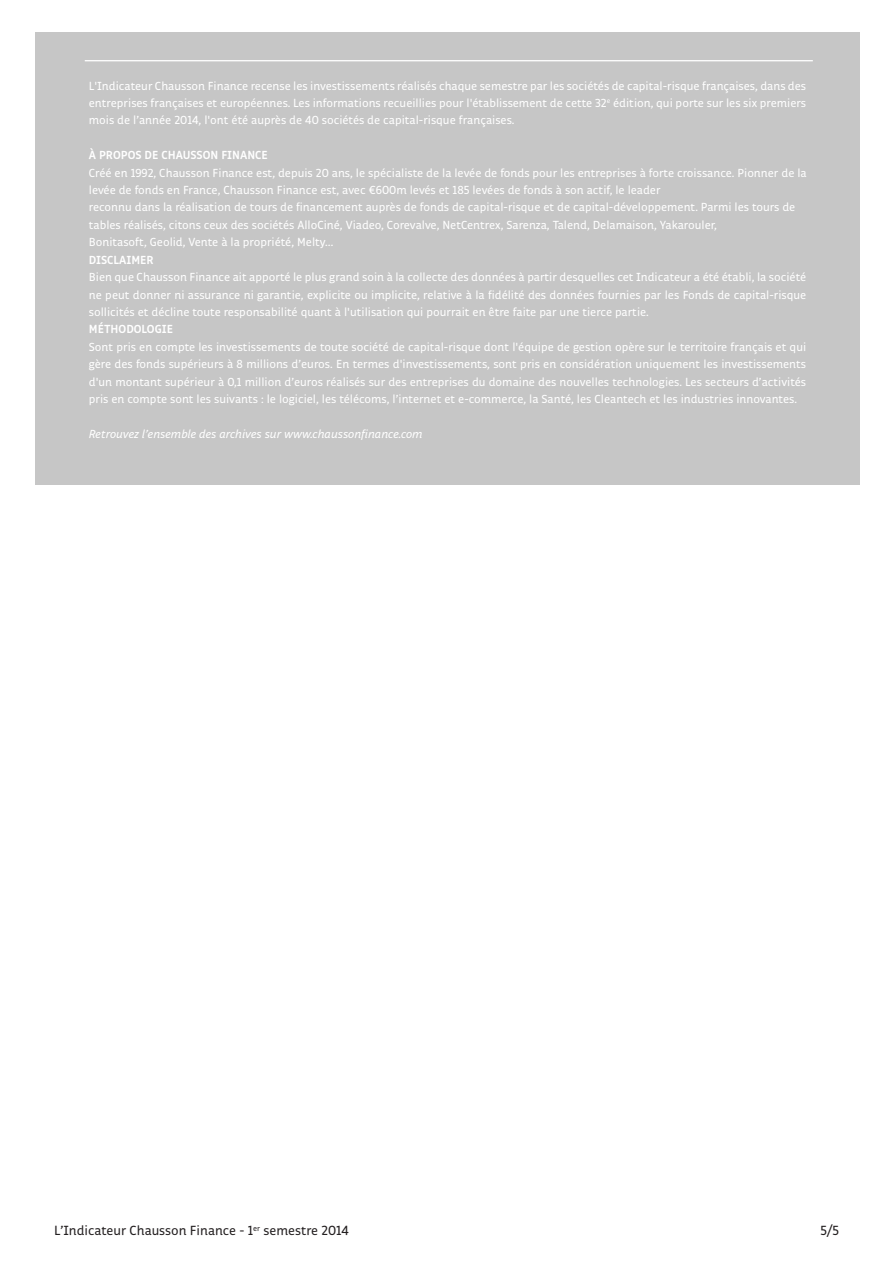
<style>
.page{position:relative;width:893px;height:1263px;background:#fff}
.page>*{position:absolute;margin:0;border:0;box-sizing:border-box;transform-origin:0 0}
.t1{font:13.5px "Respublika FY";color:#231f20}
.t2{font:11.85px/17.4px "Respublika FY";color:#fff;text-align:justify}
.t3{font:italic 11.85px "Respublika FY";color:#fff}
.s1{font-weight:700}
</style>
<div class="page">
<div style="left:35px;top:32px;width:825px;height:453px;background:#c6c6c6"></div>
<hr style="left:85px;top:60px;width:728px;height:1px;background:#fff">
<p class="t2" style="left:89px;top:77px;width:719px">L'Indicateur Chausson Finance recense les investissements réalisés chaque semestre par les sociétés de capital-risque françaises, dans des entreprises françaises et européennes. Les informations recueillies pour l'établissement de cette 32<sup>e</sup> édition, qui porte sur les six premiers mois de l’année 2014, l'ont été auprès de 40 sociétés de capital-risque françaises.</p>
<p class="t2" style="left:89px;top:147px;width:719px;text-align:left"><span class="s1">À PROPOS DE CHAUSSON FINANCE<br></span>Créé en 1992, Chausson Finance est, depuis 20 ans, le spécialiste de la levée de fonds pour les entreprises à forte croissance. Pionner de la levée de fonds en France, Chausson Finance est, avec €600m levés et 185 levées de fonds à son actif, le leader<br>reconnu dans la réalisation de tours de financement auprès de fonds de capital-risque et de capital-développement. Parmi les tours de tables réalisés, citons ceux des sociétés AlloCiné, Viadeo, Corevalve, NetCentrex, Sarenza, Talend, Delamaison, Yakarouler,<br>Bonitasoft, Geolid, Vente à la propriété, Melty…<br><span class="s1">DISCLAIMER<br></span>Bien que Chausson Finance ait apporté le plus grand soin à la collecte des données à partir desquelles cet Indicateur a été établi, la société ne peut donner ni assurance ni garantie, explicite ou implicite, relative à la fidélité des données fournies par les Fonds de capital-risque sollicités et décline toute responsabilité quant à l'utilisation qui pourrait en être faite par une tierce partie.<br><span class="s1">MÉTHODOLOGIE<br></span>Sont pris en compte les investissements de toute société de capital-risque dont l'équipe de gestion opère sur le territoire français et qui gère des fonds supérieurs à 8 millions d’euros. En termes d'investissements, sont pris en considération uniquement les investissements d'un montant supérieur à 0,1 million d’euros réalisés sur des entreprises du domaine des nouvelles technologies. Les secteurs d’activités pris en compte sont les suivants : le logiciel, les télécoms, l’internet et e-commerce, la Santé, les Cleantech et les industries innovantes.</p>
<p class="t3" style="left:89px;top:427px;width:335px">Retrouvez l’ensemble des archives sur www.chaussonfinance.com</p>
<p class="t1" style="left:54px;top:1222px;width:296px">L’Indicateur Chausson Finance - 1<sup>er</sup> semestre 2014</p>
<p class="t1" style="left:821px;top:1222px;width:20px">5/5</p>
</div>
